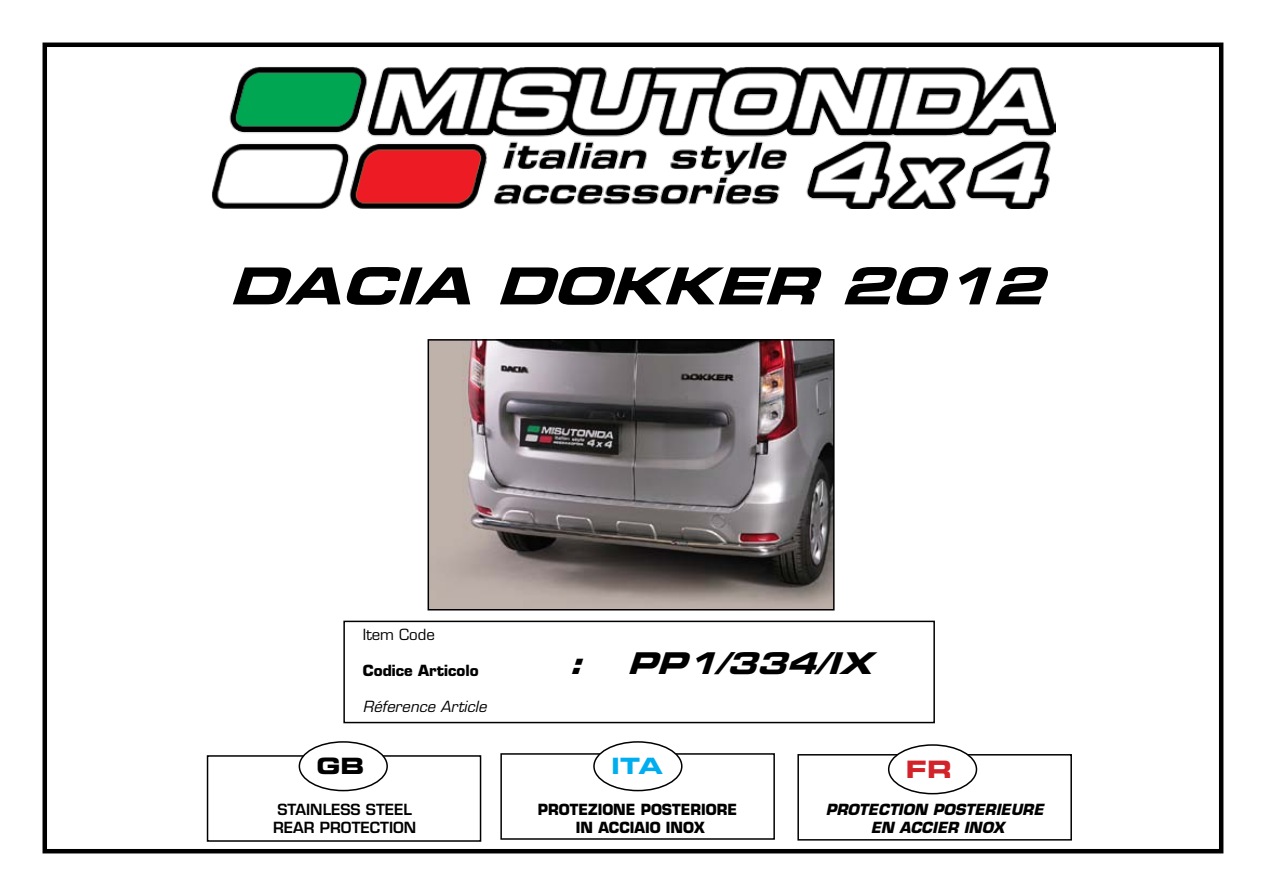
<style>
.page{position:relative;width:1263px;height:893px;background:#fff}
.page>*{position:absolute;margin:0;border:0;box-sizing:border-box;transform-origin:0 0}
.t1{font:italic 51px "Eurostile LT Std Bold Ex 2";color:#000}
.t2{font:italic 30px "Eurostile LT Std Bold Ex 2";color:#000}
.t3{font:24px "Eurostile LT Std Bold Ex 2";color:#d2232a}
.t4{font:22.5px "Eurostile LT Std Bold Ex 2";color:#00aeef}
.t5{font:22.5px "Eurostile LT Std Bold Ex 2";color:#000}
.t6{font:700 15px/18px "Eurostile LT Std";color:#000;text-align:center;scale:.96 1}
.t7{font:italic 700 15px/18px "Eurostile LT Std";color:#000;text-align:center}
.t8{font:600 15px/18px "Eurostile LT Std";color:#000}
.t9{font:italic 15px "Eurostile LT Std";color:#000}
.t10{font:700 15px "Eurostile LT Std";color:#000}
.t11{font:15px "Eurostile LT Std";color:#000}
</style>
<div class="page">
<div style="left:43px;top:43px;width:1180px;height:810px;border:4px solid #000"></div>
<img style="left:430px;top:342px;width:401px;height:265px">
<div style="left:427px;top:339px;width:407px;height:271px;border:2px solid #000"></div>
<div style="left:343px;top:621px;width:592px;height:102px;border:2px solid #000"></div>
<div style="left:207px;top:755px;width:274px;height:87px;border:2px solid #000"></div>
<div style="left:299px;top:742px;width:88px;height:49px;background:#fff;border-radius:50%"></div>
<div style="left:299px;top:741px;width:89px;height:50px;border:2px solid #000;border-radius:50%"></div>
<div style="left:500px;top:753px;width:275px;height:87px;border:2px solid #000"></div>
<div style="left:594px;top:742px;width:88px;height:49px;background:#fff;border-radius:50%"></div>
<div style="left:593px;top:741px;width:89px;height:50px;border:2px solid #000;border-radius:50%"></div>
<div style="left:797px;top:754px;width:275px;height:87px;border:2px solid #000"></div>
<div style="left:889px;top:745px;width:87px;height:49px;background:#fff;border-radius:50%"></div>
<div style="left:888px;top:744px;width:89px;height:50px;border:2px solid #000;border-radius:50%"></div>
<img style="left:212px;top:67px;width:844px;height:142px">
<h1 class="t1" style="left:228px;top:250px;width:838px">DACIA DOKKER 2012</h1>
<p class="t11" style="left:363px;top:625px;width:73px">Item Code</p>
<p class="t10" style="left:363px;top:661px;width:117px">Codice Articolo</p>
<p class="t9" style="left:363px;top:697px;width:125px">Réference Article</p>
<h2 class="t2" style="left:568px;top:642px;width:319px">: PP1/334/IX</h2>
<h3 class="t5" style="left:317px;top:750px;width:49px">GB</h3>
<h3 class="t4" style="left:611px;top:750px;width:53px">ITA</h3>
<h3 class="t3" style="left:906px;top:752px;width:48px">FR</h3>
<p class="t6" style="left:538px;top:800px;width:209px">PROTEZIONE POSTERIORE<br>IN ACCIAIO INOX</p>
<p class="t8" style="left:273px;top:800px;width:145px">STAINLESS STEEL<br>REAR PROTECTION</p>
<p class="t7" style="left:826px;top:800px;width:219px">PROTECTION POSTERIEURE<br>EN ACCIER INOX</p>
</div>
